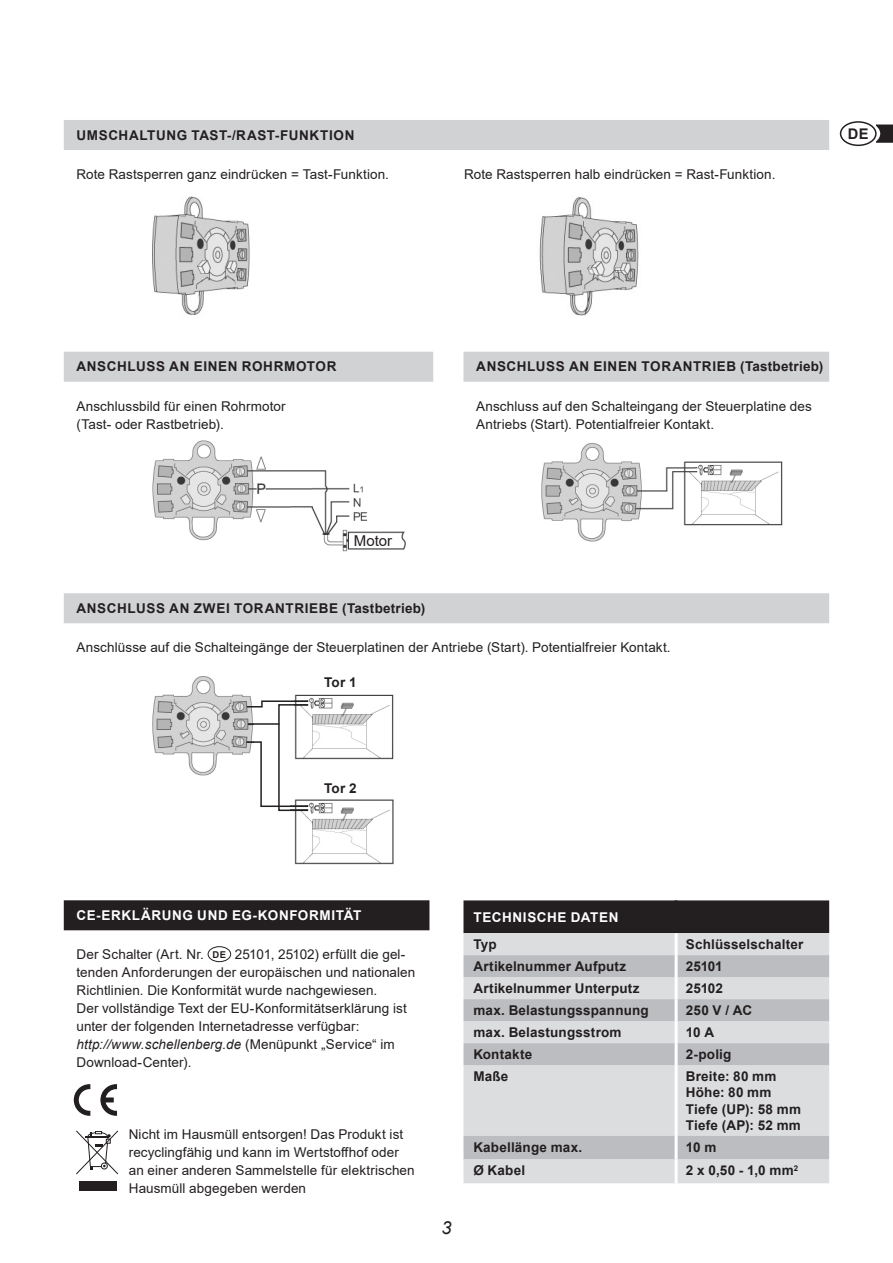
<style>
.page{position:relative;width:893px;height:1263px;background:#fff}
.page>*{position:absolute;margin:0;border:0;box-sizing:border-box;transform-origin:0 0}
.t1{font:italic 18px "Arial";color:#231f20}
.t2{font:15px "Arial";color:#231f20}
.t3{font:700 14.7px "Arial";color:#231f20}
._02_Copy_normal{font:13.5px/18px "Arial";letter-spacing:.005em;color:#231f20}
._05_Tabellenbody{font:700 13.5px "Arial";letter-spacing:.015em;color:#231f20}
._01_Subline_Balken_2{font:700 13.5px "Arial";letter-spacing:.045em;color:#231f20}
._01_Headline_Balken{font:700 13.5px "Arial";letter-spacing:.045em;color:#fff}
.t4{font:700 9.45px "Arial";color:#231f20}
.s1{font-style:italic}
</style>
<div class="page">
<svg style="left:876px;top:125px;width:17px;height:18px"></svg>
<div style="left:840px;top:121px;width:37px;height:25px;border:2px solid #231f20;border-radius:50%"></div>
<div style="left:64px;top:120px;width:765px;height:30px;background:#d1d2d4"></div>
<div style="left:64px;top:352px;width:369px;height:30px;background:#d1d2d4"></div>
<div style="left:463px;top:352px;width:366px;height:30px;background:#d1d2d4"></div>
<div style="left:64px;top:593px;width:765px;height:30px;background:#d1d2d4"></div>
<div style="left:64px;top:900px;width:365px;height:30px;background:#231f20"></div>
<div style="left:208px;top:946px;width:23px;height:16px;border:1px solid #231f20;border-radius:50%"></div>
<img style="left:152px;top:197px;width:98px;height:118px">
<img style="left:541px;top:443px;width:242px;height:99px">
<img style="left:152px;top:676px;width:242px;height:100px">
<img style="left:294px;top:799px;width:100px;height:66px">
<img style="left:539px;top:197px;width:100px;height:119px">
<img style="left:152px;top:441px;width:254px;height:111px">
<div style="left:255px;top:694px;width:39px;height:51px;background:#fff"></div>
<svg style="left:245px;top:700px;width:65px;height:112px"></svg>
<div style="left:463px;top:900px;width:366px;height:33px;background:#231f20"></div>
<div style="left:463px;top:933px;width:366px;height:203px;background:#dcdddf"></div>
<div style="left:463px;top:955px;width:366px;height:22px;background:#bcbdc0"></div>
<div style="left:463px;top:999px;width:366px;height:22px;background:#bcbdc0"></div>
<div style="left:463px;top:1043px;width:366px;height:22px;background:#bcbdc0"></div>
<svg style="left:463px;top:1136px;width:366px;height:47px"></svg>
<hr style="left:675px;top:900px;width:3px;height:33px;background:#231f20">
<hr style="left:675px;top:933px;width:3px;height:22px;background:#fff">
<hr style="left:675px;top:955px;width:3px;height:22px;background:#fff">
<hr style="left:675px;top:977px;width:3px;height:22px;background:#fff">
<hr style="left:675px;top:999px;width:3px;height:22px;background:#fff">
<hr style="left:675px;top:1021px;width:3px;height:22px;background:#fff">
<hr style="left:675px;top:1043px;width:3px;height:22px;background:#fff">
<hr style="left:675px;top:1065px;width:3px;height:71px;background:#fff">
<hr style="left:675px;top:1136px;width:3px;height:23px;background:#fff">
<hr style="left:675px;top:1159px;width:3px;height:24px;background:#fff">
<div style="left:79px;top:1181px;width:38px;height:10px;background:#231f20"></div>
<svg style="left:76px;top:1130px;width:43px;height:45px"></svg>
<svg style="left:74px;top:1084px;width:43px;height:32px"></svg>
<p class="_01_Subline_Balken_2" style="left:77px;top:125px;width:279px">UMSCHALTUNG TAST-/RAST-FUNKTION</p>
<p class="t3" style="left:848px;top:123px;width:23px">DE</p>
<p class="_02_Copy_normal" style="left:77px;top:165px;width:314px">Rote Rastsperren ganz eindrücken = Tast-Funktion.</p>
<p class="_02_Copy_normal" style="left:464px;top:165px;width:313px">Rote Rastsperren halb eindrücken = Rast-Funktion.</p>
<p class="_01_Subline_Balken_2" style="left:77px;top:357px;width:262px">ANSCHLUSS AN EINEN ROHRMOTOR</p>
<p class="_02_Copy_normal" style="left:77px;top:397px;width:211px">Anschlussbild für einen Rohrmotor (Tast- oder Rastbetrieb).</p>
<p class="t2" style="left:354px;top:530px;width:40px">Motor</p>
<p class="_01_Subline_Balken_2" style="left:476px;top:357px;width:349px">ANSCHLUSS AN EINEN TORANTRIEB (Tastbetrieb)</p>
<p class="_02_Copy_normal" style="left:476px;top:397px;width:337px">Anschluss auf den Schalteingang der Steuerplatine des<br>Antriebs (Start). Potentialfreier Kontakt.</p>
<p class="_01_Subline_Balken_2" style="left:77px;top:599px;width:350px">ANSCHLUSS AN ZWEI TORANTRIEBE (Tastbetrieb)</p>
<p class="_02_Copy_normal" style="left:77px;top:638px;width:596px">Anschlüsse auf die Schalteingänge der Steuerplatinen der Antriebe (Start). Potentialfreier Kontakt.</p>
<p class="_01_Subline_Balken_2" style="left:324px;top:672px;width:34px">Tor 1</p>
<p class="_01_Subline_Balken_2" style="left:324px;top:779px;width:34px">Tor 2</p>
<p class="_01_Headline_Balken" style="left:77px;top:905px;width:286px">CE-ERKLÄRUNG UND EG-KONFORMITÄT</p>
<p class="_02_Copy_normal" style="left:77px;top:945px;width:129px">Der Schalter (Art. Nr.</p>
<p class="t4" style="left:213px;top:947px;width:15px">DE</p>
<p class="_02_Copy_normal" style="left:77px;top:945px;width:340px;text-indent:158px">25101, 25102) erfüllt die gel&shy;tenden Anforderungen der europäischen und nationalen Richtlinien. Die Konformität wurde nachgewiesen.<br>Der vollständige Text der EU-Konformitätserklärung ist unter der folgenden Internetadresse verfügbar: <span class="s1">http://www.schellenberg.de</span> (Menüpunkt „Service“ im Download-Center).</p>
<p class="_02_Copy_normal" style="left:129px;top:1125px;width:287px">Nicht im Hausmüll entsorgen! Das Produkt ist recyclingfähig und kann im Wertstoffhof oder an einer anderen Sammelstelle für elektrischen Hausmüll abgegeben werden</p>
<h1 class="t1" style="left:441px;top:1215px;width:12px">3</h1>
<p class="_01_Headline_Balken" style="left:474px;top:907px;width:146px">TECHNISCHE DATEN</p>
<p class="_05_Tabellenbody" style="left:473px;top:935px;width:25px">Typ</p>
<p class="_05_Tabellenbody" style="left:686px;top:935px;width:119px">Schlüsselschalter</p>
<p class="_05_Tabellenbody" style="left:473px;top:957px;width:154px">Artikelnummer Aufputz</p>
<p class="_05_Tabellenbody" style="left:686px;top:957px;width:38px">25101</p>
<p class="_05_Tabellenbody" style="left:473px;top:979px;width:168px">Artikelnummer Unterputz</p>
<p class="_05_Tabellenbody" style="left:686px;top:979px;width:39px">25102</p>
<p class="_05_Tabellenbody" style="left:473px;top:1001px;width:177px">max. Belastungsspannung</p>
<p class="_05_Tabellenbody" style="left:686px;top:1001px;width:68px">250 V / AC</p>
<p class="_05_Tabellenbody" style="left:473px;top:1023px;width:150px">max. Belastungsstrom</p>
<p class="_05_Tabellenbody" style="left:686px;top:1023px;width:30px">10 A</p>
<p class="_05_Tabellenbody" style="left:473px;top:1045px;width:61px">Kontakte</p>
<p class="_05_Tabellenbody" style="left:686px;top:1045px;width:47px">2-polig</p>
<p class="_05_Tabellenbody" style="left:473px;top:1067px;width:37px">Maße</p>
<p class="_05_Tabellenbody" style="left:686px;top:1067px;width:92px">Breite: 80 mm</p>
<p class="_05_Tabellenbody" style="left:686px;top:1083px;width:87px">Höhe: 80 mm</p>
<p class="_05_Tabellenbody" style="left:686px;top:1099px;width:117px">Tiefe (UP): 58 mm</p>
<p class="_05_Tabellenbody" style="left:686px;top:1115px;width:116px">Tiefe (AP): 52 mm</p>
<p class="_05_Tabellenbody" style="left:473px;top:1137px;width:111px">Kabellänge max.</p>
<p class="_05_Tabellenbody" style="left:686px;top:1137px;width:32px">10 m</p>
<p class="_05_Tabellenbody" style="left:473px;top:1161px;width:53px">Ø Kabel</p>
<p class="_05_Tabellenbody" style="left:686px;top:1161px;width:114px">2 x 0,50 - 1,0 mm<sup>2</sup></p>
</div>
